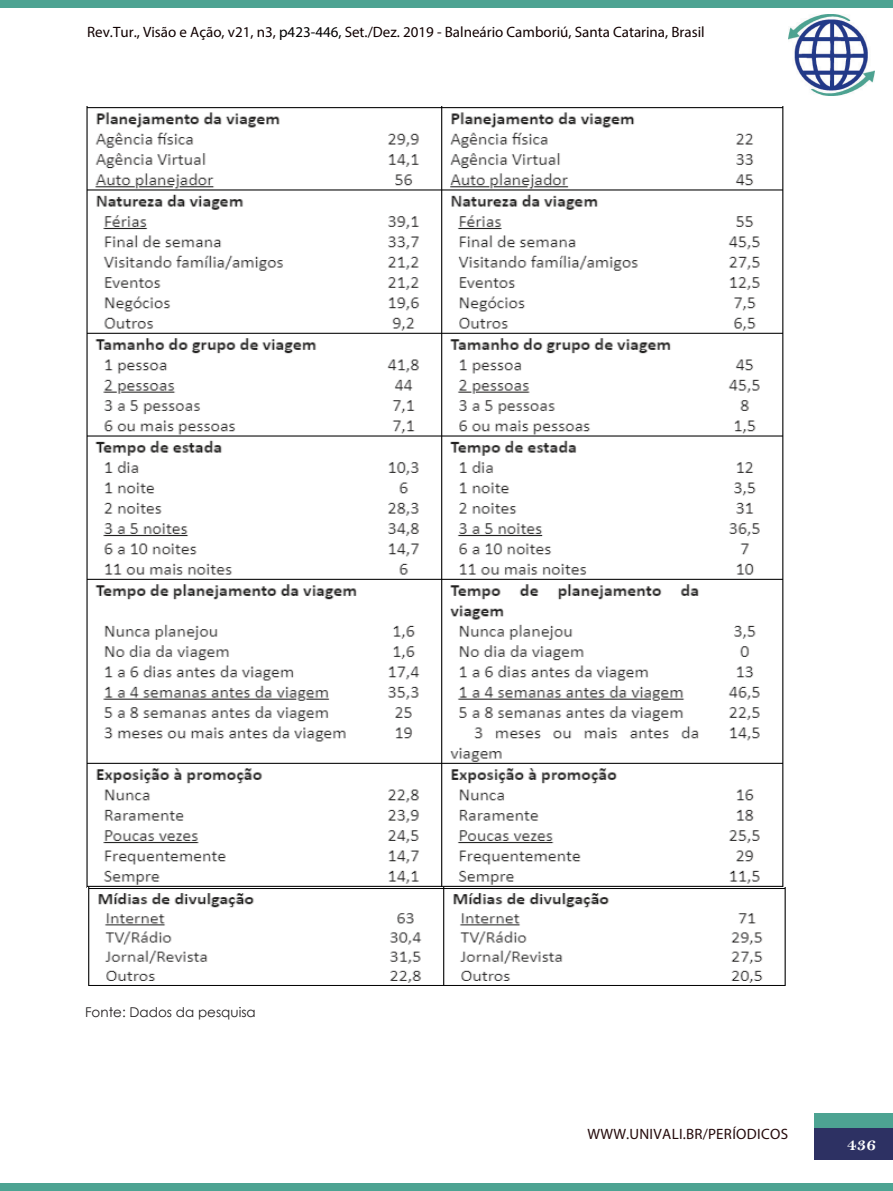
<style>
.page{position:relative;width:893px;height:1191px;background:#fff}
.page>*{position:absolute;margin:0;border:0;box-sizing:border-box;transform-origin:0 0}
.t1{font:18px "Bell MT Bold";color:#fff}
.t2{font:15px "Myriad Pro";color:#100}
.RESUMO{font:15px "Myriad Pro";letter-spacing:.02em;color:#240a0b}
.Legenda_Tabela{font:13.5px "Century Gothic";color:#231f20}
.s1{color:#000}
</style>
<div class="page">
<div style="left:814px;top:1128px;width:79px;height:31px;background:#2d3163"></div>
<img style="left:788px;top:14px;width:86px;height:82px">
<div style="left:814px;top:1113px;width:79px;height:15px;background:#4da392"></div>
<div style="left:0;top:1183px;width:893px;height:8px;background:#4da392"></div>
<div style="left:0;top:0;width:893px;height:7px;background:#4da392"></div>
<img style="left:86px;top:106px;width:698px;height:781px">
<img style="left:88px;top:887px;width:698px;height:99px">
<p class="t2" style="left:87px;top:22px;width:619px">Rev.Tur., Visão e Ação, v21, n3, <span class="s1">p423-446,</span> Set./Dez. 2019 - Balneário Camboriú, Santa Catarina, Brasil</p>
<p class="Legenda_Tabela" style="left:85px;top:1002px;width:172px">Fonte: Dados da pesquisa</p>
<p class="RESUMO" style="left:587px;top:1124px;width:202px">WWW.UNIVALI.BR/PERÍODICOS</p>
<p class="t1" style="left:847px;top:1133px;width:30px">436</p>
</div>
